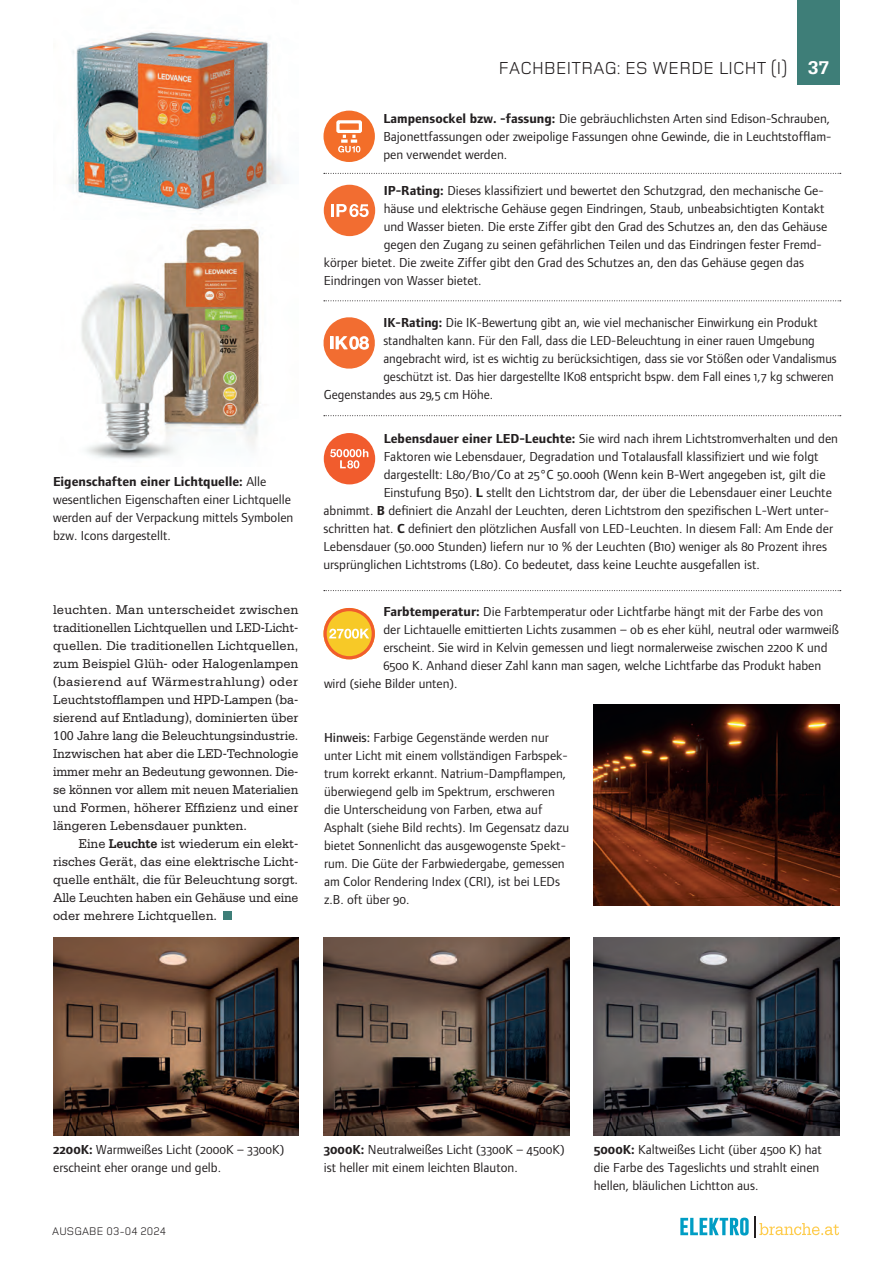
<style>
.page{position:relative;width:893px;height:1263px;background:#fff}
.page>*{position:absolute;margin:0;border:0;box-sizing:border-box;transform-origin:0 0}
.t1{font:18px "Foundry Monoline";letter-spacing:.015em;color:#231f20}
.t2{font:700 18px "Helvetica Neue LT Pro";color:#fff}
.t3{font:13.5px/18px "Foundry Form Sans OSF";color:#231f20}
.t4{font:13.5px/18px "Serifa Std";color:#231f20;text-align:justify}
.t5{font:13.5px/18px "Serifa Std";color:#231f20;text-align:justify;scale:.94 1}
.t6{font:11.4px "Foundry Monoline";letter-spacing:.015em;color:#231f20}
.s1{font-weight:700}
.s2{font-family:"Serifa Std";font-weight:700;font-size:19.5px;color:#fff}
.s3{font-weight:500}
</style>
<div class="page">
<svg style="left:680px;top:1216px;width:159px;height:22px"></svg>
<div style="left:223px;top:911px;width:9px;height:9px;background:#3e7e78"></div>
<img style="left:71px;top:32px;width:215px;height:182px">
<img style="left:81px;top:227px;width:180px;height:233px">
<div style="left:323px;top:111px;width:52px;height:51px;background:#f36e29;border-radius:50%"></div>
<div style="left:336px;top:120px;width:26px;height:13px;border:3px solid #fff"></div>
<svg style="left:338px;top:135px;width:22px;height:17px"></svg>
<div style="left:324px;top:185px;width:51px;height:51px;background:#f26d31;border-radius:50%"></div>
<svg style="left:331px;top:204px;width:38px;height:13px"></svg>
<svg style="left:323px;top:317px;width:52px;height:52px"></svg>
<svg style="left:324px;top:173px;width:517px;height:1px"></svg>
<svg style="left:324px;top:300px;width:517px;height:1px"></svg>
<svg style="left:324px;top:415px;width:517px;height:1px"></svg>
<svg style="left:324px;top:590px;width:517px;height:1px"></svg>
<img style="left:53px;top:938px;width:245px;height:198px">
<img style="left:324px;top:938px;width:245px;height:198px">
<img style="left:594px;top:938px;width:245px;height:198px">
<svg style="left:323px;top:608px;width:52px;height:51px"></svg>
<img style="left:594px;top:705px;width:245px;height:200px">
<div style="left:324px;top:433px;width:51px;height:51px;background:#f15c2d;border-radius:50%"></div>
<svg style="left:330px;top:449px;width:38px;height:19px"></svg>
<div style="left:797px;top:0;width:43px;height:85px;background:#3e7e78"></div>
<p class="t3" style="left:53px;top:472px;width:242px"><span class="s1">Eigenschaften einer Lichtquelle:</span> Alle wesentlichen Eigenschaften einer Lichtquelle werden auf der Verpackung mittels Symbolen bzw. Icons dargestellt.</p>
<p class="t4" style="left:53px;top:600px;width:247px">leuchten. Man unterscheidet zwischen traditionellen Lichtquellen und LED-Licht&shy;quellen. Die traditionellen Lichtquellen, zum Beispiel Glüh- oder Halogenlampen (basierend auf Wärmestrahlung) oder Leuchtstofflampen und HPD-Lampen (ba&shy;sierend auf Entladung), dominierten über 100 Jahre lang die Beleuchtungsindustrie.<br>Inzwischen hat aber die LED-Technologie immer mehr an Bedeutung gewonnen. Die&shy;se können vor allem mit neuen Materialien und Formen, höherer Effizienz und einer längeren Lebensdauer punkten.</p>
<p class="t5" style="left:53px;top:834px;width:262px;text-indent:26px">Eine <span class="s1">Leuchte</span> ist wiederum ein elekt&shy;risches Gerät, das eine elektrische Licht&shy;quelle enthält, die für Beleuchtung sorgt.<br>Alle Leuchten haben ein Gehäuse und eine oder mehrere Lichtquellen.</p>
<h1 class="t1" style="left:499px;top:59px;width:332px">FACHBEITRAG: ES WERDE LICHT (I) <span class="s2">37</span></h1>
<p class="t3" style="left:383px;top:109px;width:449px;text-align:justify"><span class="s1">Lampensockel bzw. -fassung:</span> Die gebräuchlichsten Arten sind Edison-Schrauben, Bajonettfassungen oder zweipolige Fassungen ohne Gewinde, die in Leuchtstofflam&shy;pen verwendet werden.</p>
<p class="t3" style="left:384px;top:182px;width:441px"><span class="s1">IP-Rating:</span> Dieses klassifiziert und bewertet den Schutzgrad, den mechanische Ge-</p>
<p class="t3" style="left:384px;top:200px;width:442px">häuse und elektrische Gehäuse gegen Eindringen, Staub, unbeabsichtigten Kontakt</p>
<p class="t3" style="left:384px;top:218px;width:445px">und Wasser bieten. Die erste Ziffer gibt den Grad des Schutzes an, den das Gehäuse</p>
<p class="t3" style="left:384px;top:236px;width:440px">gegen den Zugang zu seinen gefährlichen Teilen und das Eindringen fester Fremd-</p>
<p class="t3" style="left:324px;top:254px;width:482px">körper bietet. Die zweite Ziffer gibt den Grad des Schutzes an, den das Gehäuse gegen das</p>
<p class="t3" style="left:324px;top:272px;width:159px">Eindringen von Wasser bietet.</p>
<p class="t3" style="left:383px;top:313px;width:436px"><span class="s1">IK-Rating:</span> Die IK-Bewertung gibt an, wie viel mechanischer Einwirkung ein Produkt</p>
<p class="t3" style="left:383px;top:331px;width:433px">standhalten kann. Für den Fall, dass die LED-Beleuchtung in einer rauen Umgebung</p>
<p class="t3" style="left:383px;top:349px;width:455px">angebracht wird, ist es wichtig zu berücksichtigen, dass sie vor Stößen oder Vandalismus</p>
<p class="t3" style="left:383px;top:367px;width:452px">geschützt ist. Das hier dargestellte IK08 entspricht bspw. dem Fall eines 1,7 kg schweren</p>
<p class="t3" style="left:324px;top:385px;width:171px">Gegenstandes aus 29,5 cm Höhe.</p>
<p class="t3" style="left:384px;top:430px;width:456px"><span class="s1">Lebensdauer einer LED-Leuchte:</span> Sie wird nach ihrem Lichtstromverhalten und den</p>
<p class="t3" style="left:384px;top:448px;width:436px">Faktoren wie Lebensdauer, Degradation und Totalausfall klassifiziert und wie folgt</p>
<p class="t3" style="left:384px;top:466px;width:443px">dargestellt: L80/B10/C0 at 25°C 50.000h (Wenn kein B-Wert angegeben ist, gilt die</p>
<p class="t3" style="left:384px;top:484px;width:450px">Einstufung B50). <span class="s1">L</span> stellt den Lichtstrom dar, der über die Lebensdauer einer Leuchte</p>
<p class="t3" style="left:323px;top:502px;width:507px">abnimmt. <span class="s1">B</span> definiert die Anzahl der Leuchten, deren Lichtstrom den spezifischen L-Wert unter-</p>
<p class="t3" style="left:323px;top:519px;width:511px">schritten hat. <span class="s1">C</span> definiert den plötzlichen Ausfall von LED-Leuchten. In diesem Fall: Am Ende der</p>
<p class="t3" style="left:323px;top:537px;width:505px">Lebensdauer (50.000 Stunden) liefern nur 10 % der Leuchten (B10) weniger als 80 Prozent ihres</p>
<p class="t3" style="left:323px;top:555px;width:438px">ursprünglichen Lichtstroms (L80). C0 bedeutet, dass keine Leuchte ausgefallen ist.</p>
<p class="t3" style="left:383px;top:603px;width:441px"><span class="s1">Farbtemperatur:</span> Die Farbtemperatur oder Lichtfarbe hängt mit der Farbe des von</p>
<p class="t3" style="left:383px;top:621px;width:457px">der Lichtauelle emittierten Lichts zusammen – ob es eher kühl, neutral oder warmweiß</p>
<p class="t3" style="left:383px;top:639px;width:446px">erscheint. Sie wird in Kelvin gemessen und liegt normalerweise zwischen 2200 K und</p>
<p class="t3" style="left:383px;top:657px;width:439px">6500 K. Anhand dieser Zahl kann man sagen, welche Lichtfarbe das Produkt haben</p>
<p class="t3" style="left:324px;top:675px;width:135px">wird (siehe Bilder unten).</p>
<h1 class="t2" style="left:329px;top:332px;width:42px">IK08</h1>
<p class="t3" style="left:324px;top:729px;width:247px"><span class="s3">Hinweis:</span> Farbige Gegenstände werden nur unter Licht mit einem vollständigen Farbspek&shy;trum korrekt erkannt. Natrium-Dampflampen, überwiegend gelb im Spektrum, erschweren die Unterscheidung von Farben, etwa auf Asphalt (siehe Bild rechts). Im Gegensatz dazu bietet Sonnenlicht das ausgewogenste Spekt&shy;rum. Die Güte der Farbwiedergabe, gemessen am Color Rendering Index (CRI), ist bei LEDs z.B. oft über 90.</p>
<p class="t3" style="left:53px;top:1140px;width:233px"><span class="s1">2200K:</span> Warmweißes Licht (2000K – 3300K) erscheint eher orange und gelb.</p>
<p class="t3" style="left:324px;top:1140px;width:242px"><span class="s1">3000K:</span> Neutralweißes Licht (3300K – 4500K) ist heller mit einem leichten Blauton.</p>
<p class="t3" style="left:594px;top:1140px;width:230px"><span class="s1">5000K:</span> Kaltweißes Licht (über 4500 K) hat die Farbe des Tageslichts und strahlt einen hellen, bläulichen Lichtton aus.</p>
<p class="t6" style="left:52px;top:1225px;width:115px">AUSGABE 03-04 2024</p>
</div>
